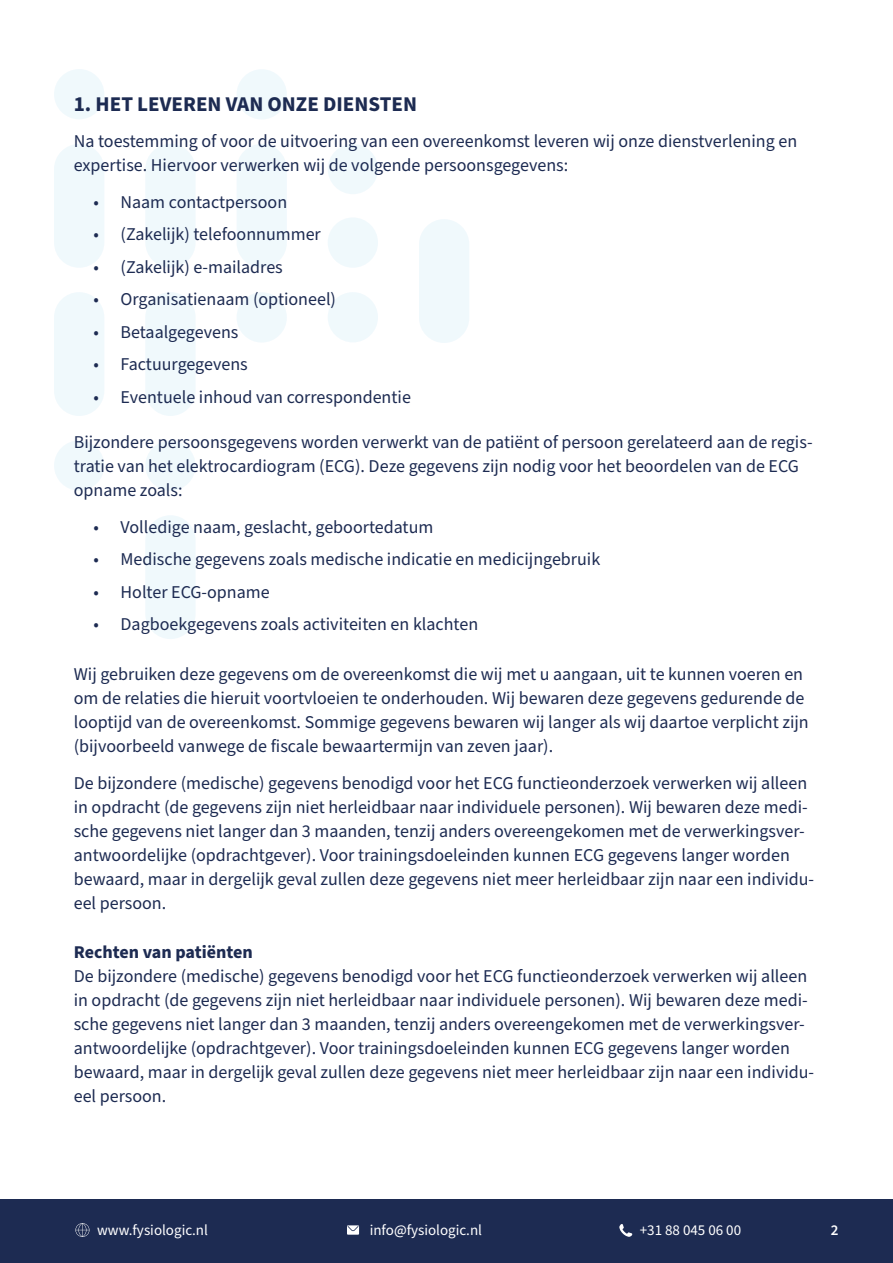
<style>
.page{position:relative;width:893px;height:1263px;background:#fff}
.page>*{position:absolute;margin:0;border:0;box-sizing:border-box;transform-origin:0 0}
.t1{font:700 21px "Source Sans Pro";color:#1d2b52}
.t2{font:18px/24px "Source Sans Pro";color:#1d2b52}
.t3{font:700 18px "Source Sans Pro";color:#1d2b52}
.t4{font:15px "Source Sans Pro";color:#fff}
.t5{font:600 15px "Source Sans Pro";color:#fff}
</style>
<div class="page">
<div style="left:419px;top:219px;width:50px;height:124px;background:#f0f9fc;border-radius:25px"></div>
<div style="left:328px;top:292px;width:50px;height:50px;background:#f0f9fc;border-radius:50%"></div>
<div style="left:328px;top:217px;width:50px;height:51px;background:#f0f9fc;border-radius:50%"></div>
<div style="left:328px;top:144px;width:50px;height:50px;background:#f0f9fc;border-radius:50%"></div>
<div style="left:237px;top:144px;width:50px;height:124px;background:#f0f9fc;border-radius:25px"></div>
<div style="left:237px;top:292px;width:50px;height:51px;background:#f0f9fc;border-radius:50%"></div>
<div style="left:237px;top:69px;width:50px;height:51px;background:#f0f9fc;border-radius:50%"></div>
<div style="left:145px;top:144px;width:51px;height:124px;background:#f0f9fc;border-radius:25px"></div>
<div style="left:145px;top:292px;width:51px;height:124px;background:#f0f9fc;border-radius:25px"></div>
<div style="left:145px;top:515px;width:51px;height:124px;background:#f0f9fc;border-radius:25px"></div>
<div style="left:145px;top:440px;width:51px;height:51px;background:#f0f9fc;border-radius:50%"></div>
<div style="left:54px;top:440px;width:50px;height:51px;background:#f0f9fc;border-radius:50%"></div>
<div style="left:54px;top:292px;width:50px;height:124px;background:#f0f9fc;border-radius:25px"></div>
<div style="left:54px;top:144px;width:50px;height:124px;background:#f0f9fc;border-radius:25px"></div>
<div style="left:54px;top:69px;width:50px;height:50px;background:#f0f9fc;border-radius:50%"></div>
<div style="left:0;top:1199px;width:893px;height:64px;background:#1d2b52"></div>
<svg style="left:619px;top:1224px;width:13px;height:13px"></svg>
<svg style="left:347px;top:1225px;width:12px;height:10px"></svg>
<svg style="left:75px;top:1223px;width:14px;height:14px"></svg>
<p class="t1" style="left:74px;top:90px;width:345px">1. HET LEVEREN VAN ONZE DIENSTEN</p>
<p class="t2" style="left:74px;top:129px;width:725px">Na toestemming of voor de uitvoering van een overeenkomst leveren wij onze dienstverlening en expertise. Hiervoor verwerken wij de volgende persoonsgegevens:</p>
<p class="t2" style="left:94px;top:190px;width:195px">• Naam contactpersoon</p>
<p class="t2" style="left:94px;top:223px;width:229px">• (Zakelijk) telefoonnummer</p>
<p class="t2" style="left:94px;top:255px;width:191px">• (Zakelijk) e-mailadres</p>
<p class="t2" style="left:94px;top:288px;width:244px">• Organisatienaam (optioneel)</p>
<p class="t2" style="left:94px;top:320px;width:146px">• Betaalgegevens</p>
<p class="t2" style="left:94px;top:353px;width:156px">• Factuurgegevens</p>
<p class="t2" style="left:94px;top:385px;width:319px">• Eventuele inhoud van correspondentie</p>
<p class="t2" style="left:74px;top:431px;width:740px">Bijzondere persoonsgegevens worden verwerkt van de patiënt of persoon gerelateerd aan de regis&shy;tratie van het elektrocardiogram (ECG). Deze gegevens zijn nodig voor het beoordelen van de ECG opname zoals:</p>
<p class="t2" style="left:94px;top:515px;width:341px">• Volledige naam, geslacht, geboortedatum</p>
<p class="t2" style="left:94px;top:548px;width:508px">• Medische gegevens zoals medische indicatie en medicijngebruik</p>
<p class="t2" style="left:94px;top:580px;width:178px">• Holter ECG-opname</p>
<p class="t2" style="left:94px;top:613px;width:386px">• Dagboekgegevens zoals activiteiten en klachten</p>
<p class="t2" style="left:74px;top:662px;width:736px">Wij gebruiken deze gegevens om de overeenkomst die wij met u aangaan, uit te kunnen voeren en om de relaties die hieruit voortvloeien te onderhouden. Wij bewaren deze gegevens gedurende de looptijd van de overeenkomst. Sommige gegevens bewaren wij langer als wij daartoe verplicht zijn (bijvoorbeeld vanwege de fiscale bewaartermijn van zeven jaar).</p>
<p class="t2" style="left:74px;top:771px;width:742px">De bijzondere (medische) gegevens benodigd voor het ECG functieonderzoek verwerken wij alleen in opdracht (de gegevens zijn niet herleidbaar naar individuele personen). Wij bewaren deze medi&shy;sche gegevens niet langer dan 3 maanden, tenzij anders overeengekomen met de verwerkingsver&shy;antwoordelijke (opdrachtgever). Voor trainingsdoeleinden kunnen ECG gegevens langer worden bewaard, maar in dergelijk geval zullen deze gegevens niet meer herleidbaar zijn naar een individu&shy;eel persoon.</p>
<p class="t3" style="left:74px;top:940px;width:181px">Rechten van patiënten</p>
<p class="t2" style="left:74px;top:965px;width:742px">De bijzondere (medische) gegevens benodigd voor het ECG functieonderzoek verwerken wij alleen in opdracht (de gegevens zijn niet herleidbaar naar individuele personen). Wij bewaren deze medi&shy;sche gegevens niet langer dan 3 maanden, tenzij anders overeengekomen met de verwerkingsver&shy;antwoordelijke (opdrachtgever). Voor trainingsdoeleinden kunnen ECG gegevens langer worden bewaard, maar in dergelijk geval zullen deze gegevens niet meer herleidbaar zijn naar een individu&shy;eel persoon.</p>
<p class="t4" style="left:97px;top:1220px;width:112px">www.fysiologic.nl</p>
<p class="t4" style="left:370px;top:1220px;width:114px">info@fysiologic.nl</p>
<p class="t4" style="left:640px;top:1220px;width:103px">+31 88 045 06 00</p>
<p class="t5" style="left:831px;top:1220px;width:9px">2</p>
</div>
